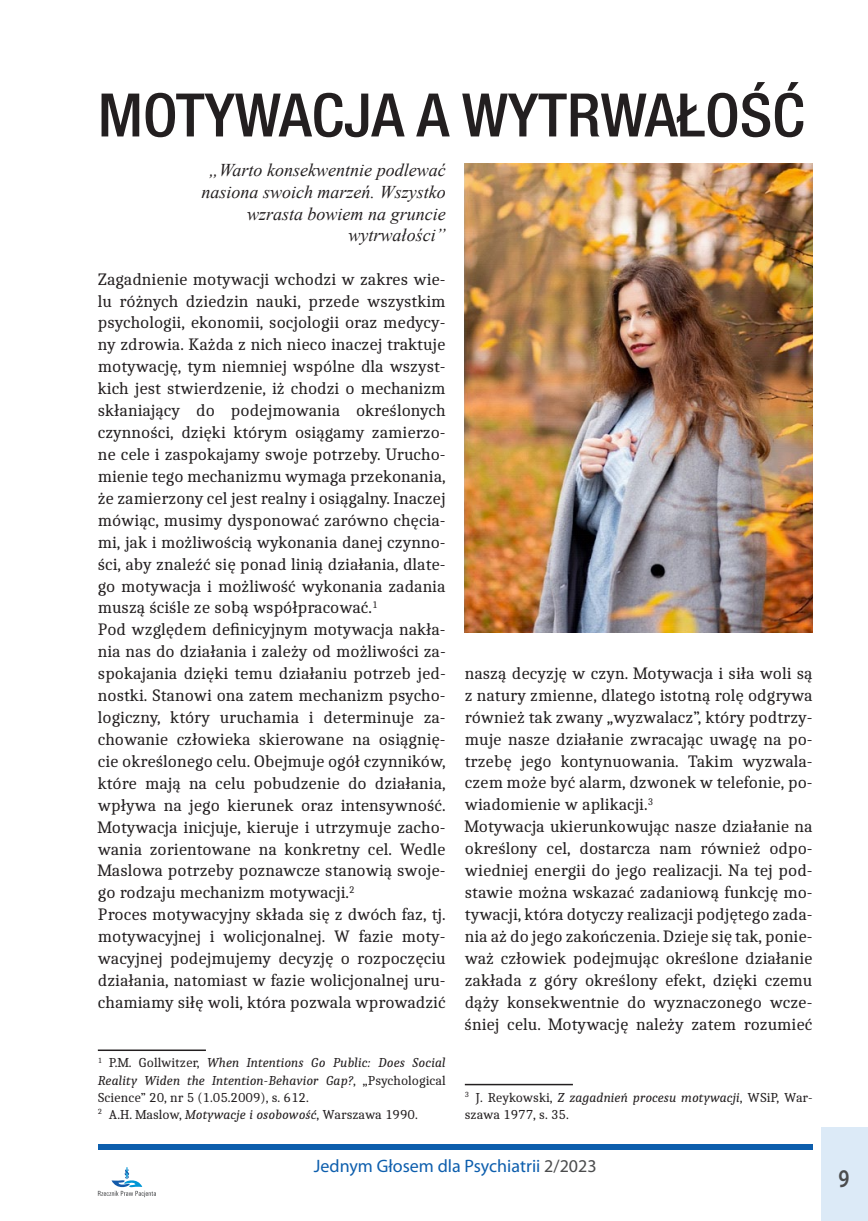
<style>
.page{position:relative;width:868px;height:1221px;background:#fff}
.page>*{position:absolute;margin:0;border:0;box-sizing:border-box;transform-origin:0 0}
.t1{font:500 condensed 60px "Helvetica Neue LT Pro";color:#231f20;scale:1.04 1}
.t2{font:600 25.5px "Myriad Pro";color:#4b4c4d;scale:.8 1}
.t3{font:italic 18px/21.6px "Times New Roman";color:#231f20;text-align:right}
.t4{font:18px "Myriad Pro";color:#0d5ead}
.t5{font:17.25px/21.9px "Caladea";color:#231f20}
.t6{font:italic 13.5px/17.1px "Caladea";color:#231f20}
.t7{font:13.5px/17.1px "Caladea";color:#231f20}
.s1{font-style:normal}
.s2{font-style:italic}
.s3{color:#4b4c4d}
</style>
<div class="page">
<div style="left:821px;top:1127px;width:46px;height:93px;background:#dceaf7"></div>
<div style="left:98px;top:1144px;width:714px;height:5px;background:#0d5ead"></div>
<svg style="left:98px;top:1167px;width:58px;height:30px"></svg>
<hr style="left:98px;top:1049px;width:108px;height:1px;background:#231f20">
<img style="left:465px;top:164px;width:347px;height:468px">
<hr style="left:465px;top:1083px;width:108px;height:2px;background:#231f20">
<h1 class="t1" style="left:98px;top:79px;width:681px">MOTYWACJA A WYTRWAŁOŚĆ</h1>
<p class="t3" style="left:201px;top:159px;width:246px">„Warto konsekwentnie podlewać nasiona swoich marzeń. Wszystko wzrasta bowiem na gruncie wytrwałości”</p>
<p class="t5" style="left:98px;top:267px;width:349px">Zagadnienie motywacji wchodzi w zakres wie&shy;lu różnych dziedzin nauki, przede wszystkim psychologii, ekonomii, socjologii oraz medycy&shy;ny zdrowia. Każda z nich nieco inaczej traktuje motywację, tym niemniej wspólne dla wszyst&shy;kich jest stwierdzenie, iż chodzi o mechanizm skłaniający do podejmowania określonych czynności, dzięki którym osiągamy zamierzo&shy;ne cele i zaspokajamy swoje potrzeby. Urucho&shy;mienie tego mechanizmu wymaga przekonania, że zamierzony cel jest realny i osiągalny. Inaczej mówiąc, musimy dysponować zarówno chęcia&shy;mi, jak i możliwością wykonania danej czynno&shy;ści, aby znaleźć się ponad linią działania, dlate&shy;go motywacja i możliwość wykonania zadania muszą ściśle ze sobą współpracować.<sup>1<br></sup>Pod względem definicyjnym motywacja nakła&shy;nia nas do działania i zależy od możliwości za&shy;spokajania dzięki temu działaniu potrzeb jed&shy;nostki. Stanowi ona zatem mechanizm psycho&shy;logiczny, który uruchamia i determinuje za&shy;chowanie człowieka skierowane na osiągnię&shy;cie określonego celu. Obejmuje ogół czynników, które mają na celu pobudzenie do działania, wpływa na jego kierunek oraz intensywność.<br>Motywacja inicjuje, kieruje i utrzymuje zacho&shy;wania zorientowane na konkretny cel. Wedle Maslowa potrzeby poznawcze stanowią swoje&shy;go rodzaju mechanizm motywacji.<sup>2<br></sup>Proces motywacyjny składa się z dwóch faz, tj. motywacyjnej i wolicjonalnej. W fazie moty&shy;wacyjnej podejmujemy decyzję o rozpoczęciu działania, natomiast w fazie wolicjonalnej uru&shy;chamiamy siłę woli, która pozwala wprowadzić</p>
<p class="t6" style="left:98px;top:1053px;width:349px"><sup>1</sup> <span class="s1">P.M. Gollwitzer,</span> When Intentions Go Public: Does Social Reality Widen the Intention-Behavior Gap?<span class="s1">, „Psychological Science” 20, nr 5 (1.05.2009), s. 612.<br></span><sup>2</sup> <span class="s1">A.H. Maslow,</span> Motywacje i osobowość<span class="s1">, Warszawa 1990.</span></p>
<p class="t5" style="left:464px;top:661px;width:349px">naszą decyzję w czyn. Motywacja i siła woli są z natury zmienne, dlatego istotną rolę odgrywa również tak zwany „wyzwalacz”, który podtrzy&shy;muje nasze działanie zwracając uwagę na po&shy;trzebę jego kontynuowania. Takim wyzwala&shy;czem może być alarm, dzwonek w telefonie, po&shy;wiadomienie w aplikacji.<sup>3<br></sup>Motywacja ukierunkowując nasze działanie na określony cel, dostarcza nam również odpo&shy;wiedniej energii do jego realizacji. Na tej pod&shy;stawie można wskazać zadaniową funkcję mo&shy;tywacji, która dotyczy realizacji podjętego zada&shy;nia aż do jego zakończenia. Dzieje się tak, ponie&shy;waż człowiek podejmując określone działanie zakłada z góry określony efekt, dzięki czemu dąży konsekwentnie do wyznaczonego wcze&shy;śniej celu. Motywację należy zatem rozumieć</p>
<p class="t7" style="left:465px;top:1088px;width:349px"><sup>3</sup> J. Reykowski, <span class="s2">Z zagadnień procesu motywacji</span>, WSiP, War&shy;szawa 1977, s. 35.</p>
<p class="t4" style="left:314px;top:1156px;width:284px">Jednym Głosem dla Psychiatrii <span class="s3">2/2023</span></p>
<h2 class="t2" style="left:838px;top:1164px;width:15px">9</h2>
</div>
